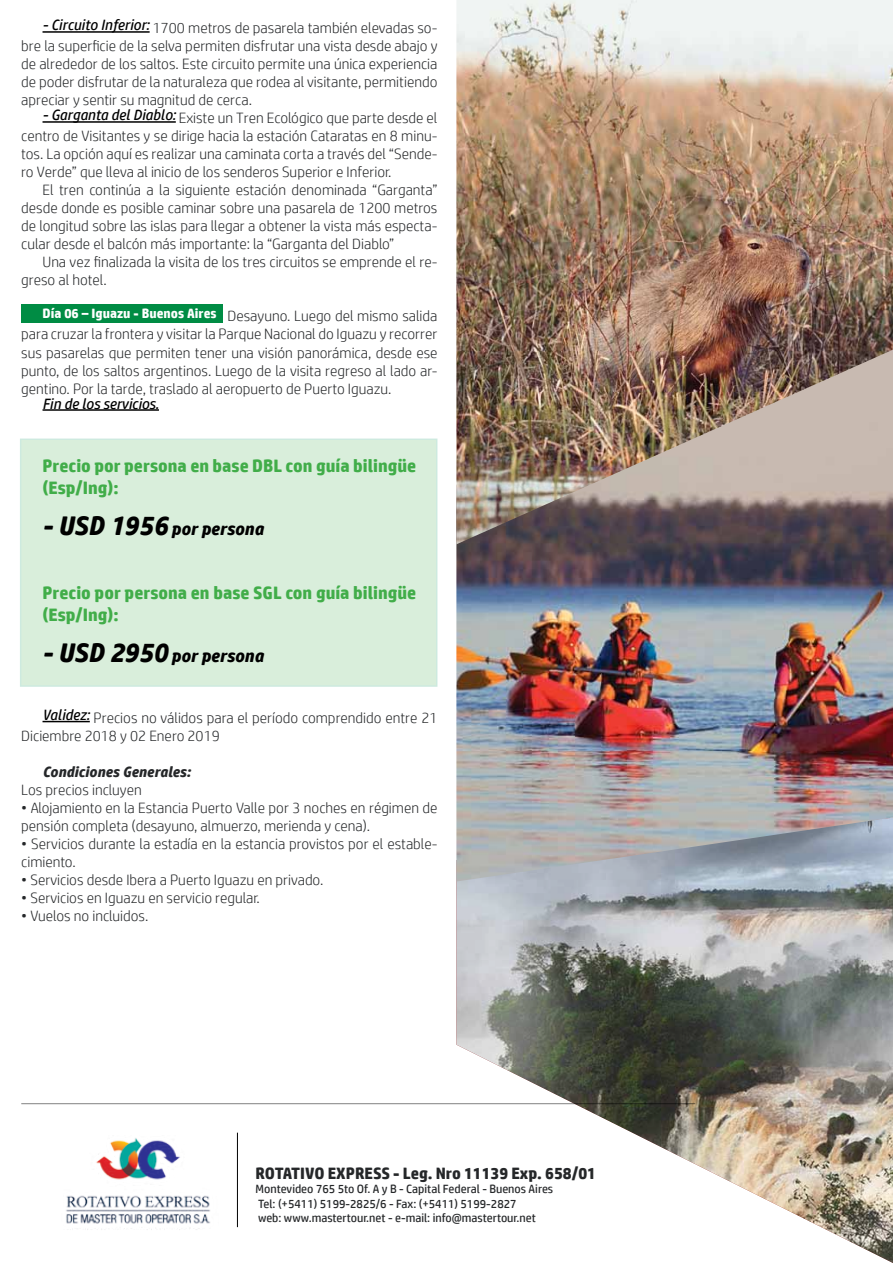
<style>
.page{position:relative;width:893px;height:1263px;background:#fff}
.page>*{position:absolute;margin:0;border:0;box-sizing:border-box;transform-origin:0 0}
.t1{font:700 18px/21.6px "HP Simplified";color:#41ad49}
.t2{font:italic 700 18px "HP Simplified";color:#000}
.t3{font:700 16.5px "HP Simplified";color:#252729}
.t4{font:300 15px/18px "HP Simplified";color:#252729;text-align:justify}
.t5{font:italic 700 15px "HP Simplified";color:#252729}
.t6{font:italic 15px "HP Simplified";color:#000}
.t7{font:12px/14.4px "HP Simplified";color:#252729}
.s1{font-size:27px}
</style>
<div class="page">
<img style="left:456px;top:881px;width:437px;height:382px">
<div style="left:21px;top:304px;width:201px;height:19px;background:#008c44"></div>
<div style="left:20px;top:438px;width:417px;height:249px;background:#d9eedb"></div>
<img style="left:66px;top:1132px;width:172px;height:98px">
<hr style="left:237px;top:1133px;width:1px;height:94px;background:#000">
<hr style="left:21px;top:1103px;width:674px;height:1px;background:#000">
<hr style="left:43px;top:31px;width:107px;height:2px;background:#000">
<hr style="left:43px;top:121px;width:133px;height:2px;background:#000">
<hr style="left:43px;top:409px;width:116px;height:2px;background:#000">
<hr style="left:43px;top:721px;width:47px;height:1px;background:#000">
<img style="left:456px;top:544px;width:437px;height:337px">
<img style="left:456px;top:0;width:437px;height:544px">
<p class="t4" style="left:21px;top:19px;width:418px;text-indent:21px"><sup>-</sup> <sup>Circuito</sup> <sup>Inferior:</sup> 1700 metros de pasarela también elevadas so&shy;bre la superficie de la selva permiten disfrutar una vista desde abajo y de alrededor de los saltos. Este circuito permite una única experiencia de poder disfrutar de la naturaleza que rodea al visitante, permitiendo apreciar y sentir su magnitud de cerca.</p>
<p class="t4" style="left:21px;top:109px;width:418px;text-indent:21px"><sup>-</sup> <sup>Garganta</sup> <sup>del</sup> <sup>Diablo:</sup> Existe un Tren Ecológico que parte desde el centro de Visitantes y se dirige hacia la estación Cataratas en 8 minu&shy;tos. La opción aquí es realizar una caminata corta a través del “Sende&shy;ro Verde” que lleva al inicio de los senderos Superior e Inferior.</p>
<p class="t4" style="left:21px;top:181px;width:418px;text-indent:21px">El tren continúa a la siguiente estación denominada “Garganta” desde donde es posible caminar sobre una pasarela de 1200 metros de longitud sobre las islas para llegar a obtener la vista más especta&shy;cular desde el balcón más importante: la “Garganta del Diablo”</p>
<p class="t4" style="left:21px;top:253px;width:418px;text-indent:21px">Una vez finalizada la visita de los tres circuitos se emprende el re&shy;greso al hotel.</p>
<p class="t4" style="left:21px;top:307px;width:418px;text-indent:21px"><sup>Día</sup> <sup>06</sup> <sup>–</sup> <sup>Iguazu</sup> <sup>-</sup> <sup>Buenos</sup> <sup>Aires</sup> Desayuno. Luego del mismo salida para cruzar la frontera y visitar la Parque Nacional do Iguazu y recorrer sus pasarelas que permiten tener una visión panorámica, desde ese punto, de los saltos argentinos. Luego de la visita regreso al lado ar&shy;gentino. Por la tarde, traslado al aeropuerto de Puerto Iguazu.</p>
<p class="t6" style="left:43px;top:395px;width:118px">Fin de los servicios.</p>
<p class="t1" style="left:43px;top:455px;width:375px">Precio por persona en base DBL con guía bilingüe (Esp/Ing):</p>
<p class="t2" style="left:43px;top:518px;width:223px"><span class="s1">- USD 1956</span> por persona</p>
<p class="t1" style="left:43px;top:582px;width:375px">Precio por persona en base SGL con guía bilingüe (Esp/Ing):</p>
<p class="t2" style="left:43px;top:645px;width:223px"><span class="s1">- USD 2950</span> por persona</p>
<p class="t4" style="left:21px;top:709px;width:418px;text-indent:21px"><sup>Validez:</sup> Precios no válidos para el período comprendido entre 21<br>Diciembre 2018 y 02 Enero 2019</p>
<p class="t5" style="left:43px;top:763px;width:150px">Condiciones Generales:</p>
<p class="t4" style="left:21px;top:781px;width:122px">Los precios incluyen</p>
<p class="t4" style="left:21px;top:799px;width:418px">• Alojamiento en la Estancia Puerto Valle por 3 noches en régimen de pensión completa (desayuno, almuerzo, merienda y cena).</p>
<p class="t4" style="left:21px;top:835px;width:418px">• Servicios durante la estadía en la estancia provistos por el estable&shy;cimiento.</p>
<p class="t4" style="left:21px;top:871px;width:304px">• Servicios desde Ibera a Puerto Iguazu en privado.</p>
<p class="t4" style="left:21px;top:889px;width:240px">• Servicios en Iguazu en servicio regular.</p>
<p class="t4" style="left:21px;top:907px;width:129px">• Vuelos no incluidos.</p>
<p class="t3" style="left:256px;top:1163px;width:342px">ROTATIVO EXPRESS - Leg. Nro 11139 Exp. 658/01</p>
<p class="t7" style="left:256px;top:1182px;width:299px">Montevideo 765 5to Of. A y B - Capital Federal - Buenos Aires<br>Tel: (+5411) 5199-2825/6 - Fax: (+5411) 5199-2827<br>web: www.mastertour.net - e-mail: info@mastertour.net</p>
</div>
